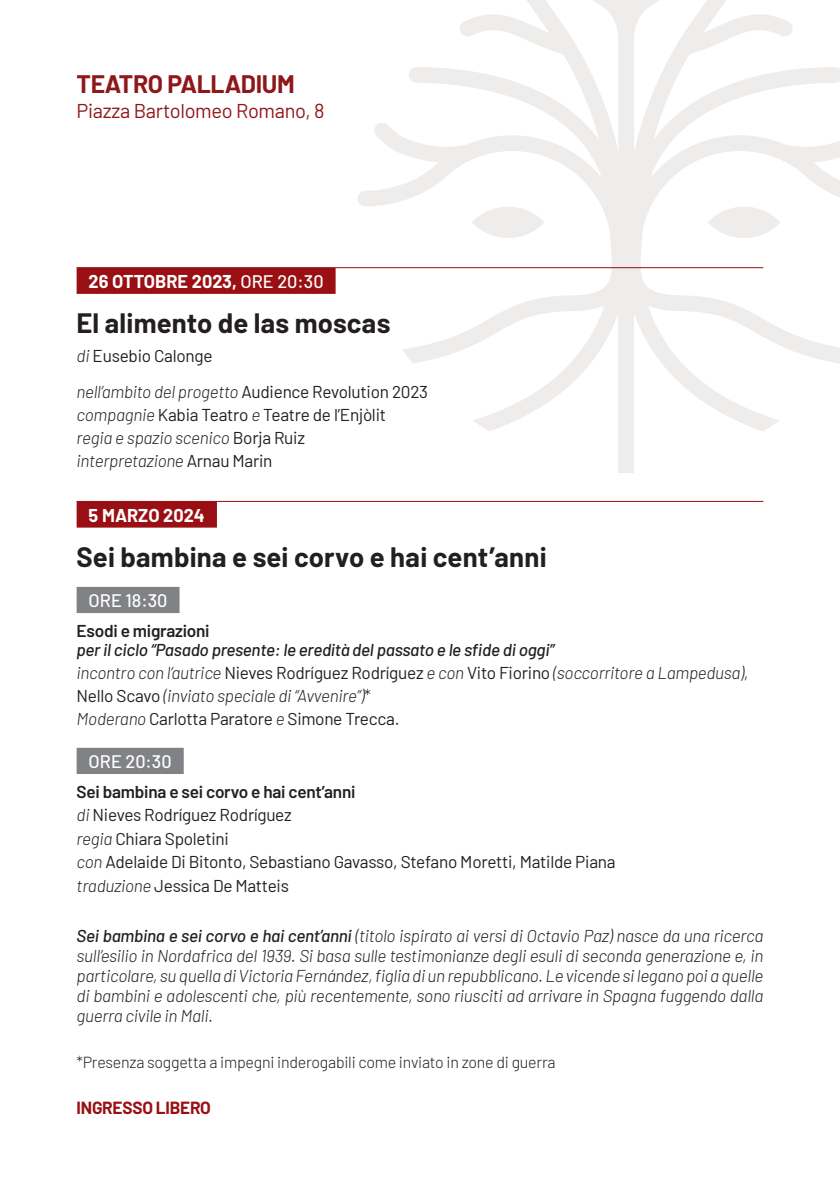
<style>
.page{position:relative;width:840px;height:1191px;background:#fff}
.page>*{position:absolute;margin:0;border:0;box-sizing:border-box;transform-origin:0 0}
.t1{font:700 27.4px "Barlow";letter-spacing:.005em;color:#231f20}
.t2{font:700 24.8px "Barlow";letter-spacing:-.015em;color:#8f171a}
.t3{font:20px "Barlow";letter-spacing:-.015em;color:#8f171a}
.t4{font:700 18.2px "Barlow";color:#fff}
.t5{font:500 18.2px "Barlow";color:#fff}
.t6{font:italic 300 17.2px/20px "Barlow";letter-spacing:-.015em;color:#231f20}
.t7{font:17.2px/23.6px "Barlow";letter-spacing:-.015em;color:#231f20}
.t8{font:600 17.2px "Barlow";letter-spacing:-.015em;color:#231f20}
.t9{font:700 17.2px "Barlow";letter-spacing:-.015em;color:#990f13}
.t10{font:300 16px "Barlow";letter-spacing:-.015em;color:#231f20}
.s1{font-weight:500}
.s2{font-weight:300;font-style:italic}
.s3{font-weight:400;font-style:normal}
.s4{font-style:normal}
.s5{font-weight:600}
</style>
<div class="page">
<div style="left:618px;top:242px;width:15px;height:231px;background:#efedeb"></div>
<svg style="left:357px;top:0;width:482px;height:431px"></svg>
<div style="left:77px;top:268px;width:258px;height:26px;background:#990f13"></div>
<hr style="left:77px;top:267px;width:686px;height:1px;background:#990f13">
<div style="left:77px;top:501px;width:140px;height:26px;background:#990f13"></div>
<hr style="left:77px;top:501px;width:686px;height:1px;background:#990f13">
<div style="left:77px;top:587px;width:102px;height:26px;background:#808285"></div>
<div style="left:77px;top:748px;width:107px;height:26px;background:#808285"></div>
<h2 class="t2" style="left:77px;top:66px;width:220px">TEATRO PALLADIUM</h2>
<p class="t3" style="left:77px;top:96px;width:249px">Piazza Bartolomeo Romano, 8</p>
<p class="t4" style="left:89px;top:268px;width:236px">26 OTTOBRE 2023, <span class="s1">ORE 20:30</span></p>
<h1 class="t1" style="left:77px;top:303px;width:315px">El alimento de las moscas</h1>
<p class="t7" style="left:77px;top:337px;width:353px;line-height:35.4px"><span class="s2">di</span> Eusebio Calonge<br><span class="s2">nell’ambito del progetto</span> Audience Revolution 2023</p>
<p class="t7" style="left:77px;top:401px;width:311px"><span class="s2">compagnie</span> Kabia Teatro <span class="s2">e</span> Teatre de l’Enjòlit <span class="s2">regia e spazio scenico</span> Borja Ruiz <span class="s2">interpretazione</span> Arnau Marin</p>
<p class="t4" style="left:89px;top:502px;width:118px">5 MARZO 2024</p>
<h1 class="t1" style="left:77px;top:536px;width:471px">Sei bambina e sei corvo e hai cent’anni</h1>
<p class="t5" style="left:89px;top:587px;width:80px">ORE 18:30</p>
<p class="t8" style="left:77px;top:618px;width:134px">Esodi e migrazioni</p>
<p class="t6" style="left:77px;top:637px;width:673px;line-height:23.2px"><span class="s1">per il ciclo “Pasado presente: le eredità del passato e le sfide di oggi”<br></span>incontro con l’autrice <span class="s3">Nieves Rodríguez Rodríguez</span> e con <span class="s3">Vito Fiorino</span> (soccorritore a Lampedusa)<span class="s4">, </span><span class="s3">Nello Scavo</span> (inviato speciale di “Avvenire”)<span class="s4">*<br></span>Moderano <span class="s3">Carlotta Paratore</span> e <span class="s3">Simone Trecca.</span></p>
<p class="t5" style="left:89px;top:748px;width:85px">ORE 20:30</p>
<p class="t7" style="left:77px;top:778px;width:540px"><span class="s5">Sei bambina e sei corvo e hai cent’anni<br></span><span class="s2">di</span> Nieves Rodríguez Rodríguez<br><span class="s2">regia</span> Chiara Spoletini<br><span class="s2">con</span> Adelaide Di Bitonto, Sebastiano Gavasso, Stefano Moretti, Matilde Piana <span class="s2">traduzione</span> Jessica De Matteis</p>
<p class="t6" style="left:77px;top:924px;width:688px;text-align:justify"><span class="s1">Sei bambina e sei corvo e hai cent’anni</span> (titolo ispirato ai versi di Octavio Paz) nasce da una ricerca sull’esilio in Nordafrica del 1939. Si basa sulle testimonianze degli esuli di seconda generazione e, in particolare, su quella di Victoria Fernández, figlia di un repubblicano. Le vicende si legano poi a quelle di bambini e adolescenti che, più recentemente, sono riusciti ad arrivare in Spagna fuggendo dalla guerra civile in Mali.</p>
<p class="t10" style="left:77px;top:1050px;width:480px">*Presenza soggetta a impegni inderogabili come inviato in zone di guerra</p>
<p class="t9" style="left:77px;top:1095px;width:136px">INGRESSO LIBERO</p>
</div>
